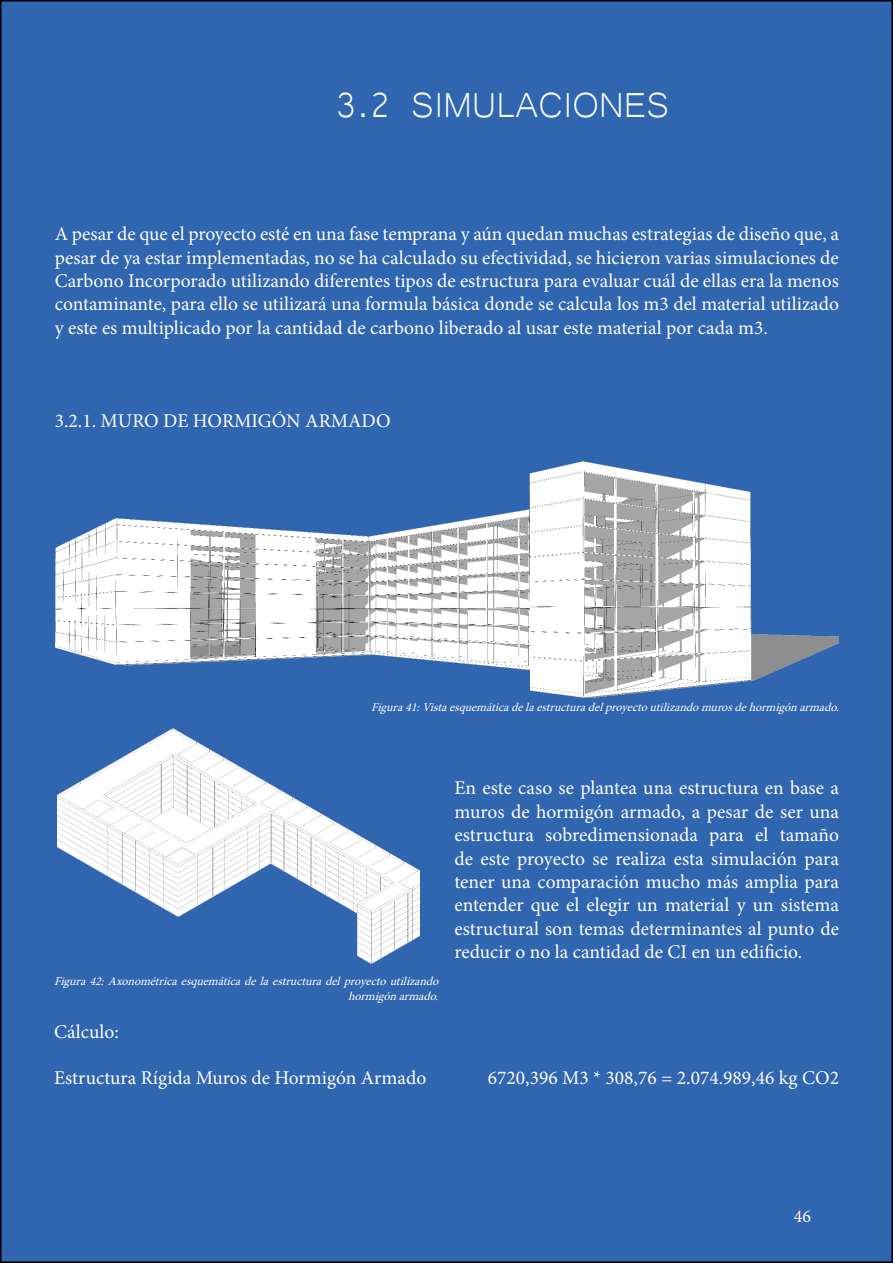
<style>
.page{position:relative;width:893px;height:1263px;background:#fff}
.page>*{position:absolute;margin:0;border:0;box-sizing:border-box;transform-origin:0 0}
.t1{font:45px "Microsoft Yi Baiti";color:#fff}
.t2{font:19.5px/23.4px "Minion Pro";color:#fff;text-align:justify}
.t3{font:18px "Minion Pro";color:#fff}
.t4{font:italic 12px/15px "Minion Pro";color:#fff;text-align:right}
</style>
<div class="page">
<div style="left:1px;top:1px;width:891px;height:1261px;background:#3065af"></div>
<img style="left:58px;top:728px;width:361px;height:236px">
<img style="left:56px;top:462px;width:783px;height:236px">
<h1 class="t1" style="left:335px;top:79px;width:336px">3.2 SIMULACIONES</h1>
<p class="t2" style="left:55px;top:222px;width:786px">A pesar de que el proyecto esté en una fase temprana y aún quedan muchas estrategias de diseño que, a pesar de ya estar implementadas, no se ha calculado su efectividad, se hicieron varias simulaciones de Carbono Incorporado utilizando diferentes tipos de estructura para evaluar cuál de ellas era la menos contaminante, para ello se utilizará una formula básica donde se calcula los m3 del material utilizado y este es multiplicado por la cantidad de carbono liberado al usar este material por cada m3.</p>
<p class="t2" style="left:55px;top:410px;width:338px">3.2.1. MURO DE HORMIGÓN ARMADO</p>
<p class="t4" style="left:371px;top:699px;width:474px">Figura41:Vistaesquemáticadelaestructuradelproyectoutilizandomurosdehormigónarmado.</p>
<p class="t4" style="left:54px;top:974px;width:390px">Figura42:Axonométricaesquemáticadelaestructuradelproyectoutilizando hormigónarmado.</p>
<p class="t2" style="left:454px;top:777px;width:386px">En este caso se plantea una estructura en base a muros de hormigón armado, a pesar de ser una estructura sobredimensionada para el tamaño de este proyecto se realiza esta simulación para tener una comparación mucho más amplia para entender que el elegir un material y un sistema estructural son temas determinantes al punto de reducir o no la cantidad de CI en un edificio.</p>
<p class="t2" style="left:54px;top:1020px;width:66px">Cálculo:</p>
<p class="t2" style="left:54px;top:1066px;width:374px">Estructura Rígida Muros de Hormigón Armado</p>
<p class="t2" style="left:488px;top:1066px;width:353px">6720,396 M3 * 308,76 = 2.074.989,46 kg CO2</p>
<p class="t3" style="left:794px;top:1204px;width:19px">46</p>
</div>
